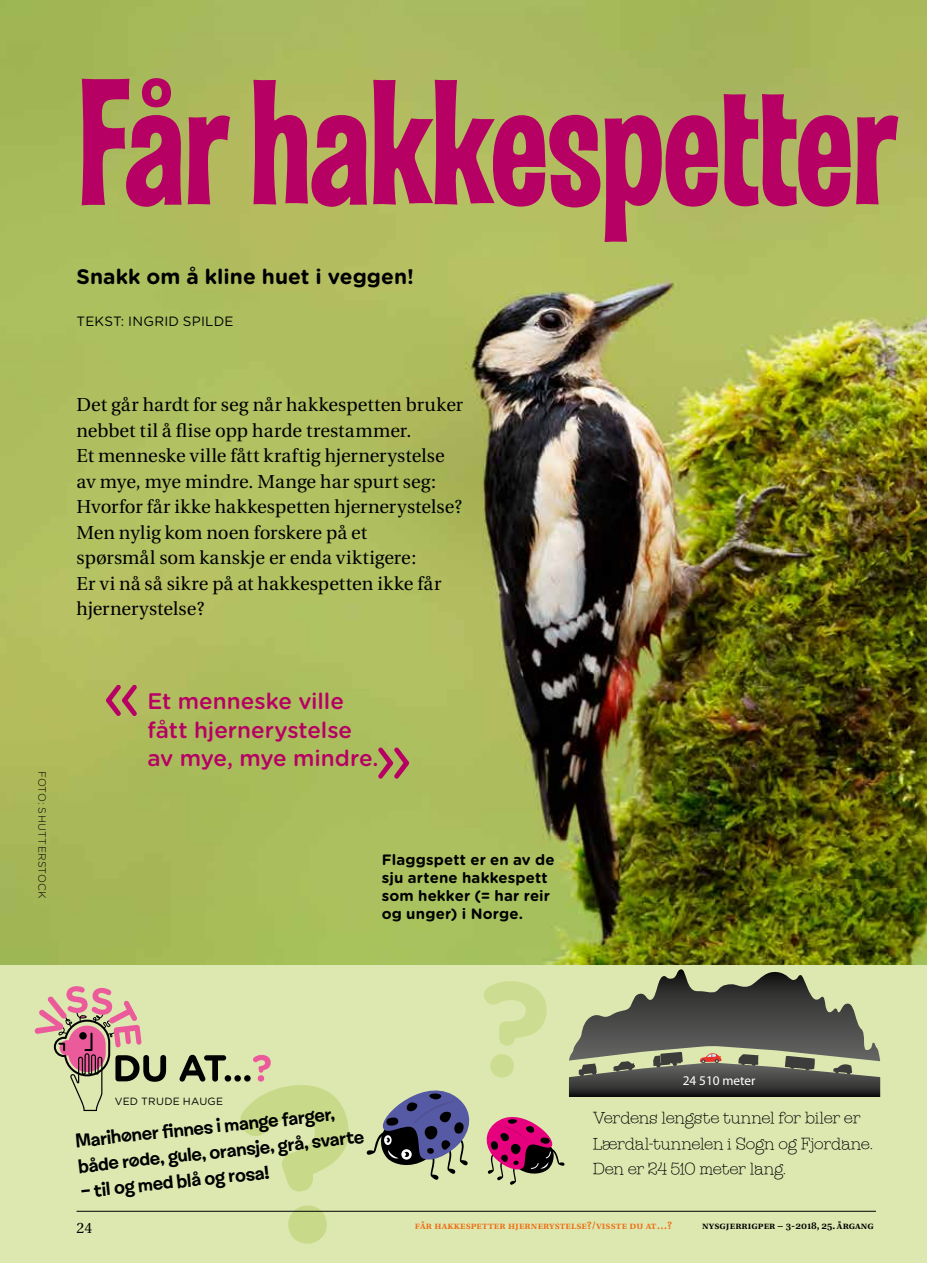
<style>
.page{position:relative;width:927px;height:1263px;background:#fff}
.page>*{position:absolute;margin:0;border:0;box-sizing:border-box;transform-origin:0 0}
.t1{font:182.4px "Las Vegas OT Jackpot";letter-spacing:-.01em;color:#b70064}
.t2{font:72px "Gotham Rounded";color:#b70064}
.t3{font:500 22.5px/28.5px "Gotham Rounded";color:#b70064}
.t4{font:700 21px "Gotham Rounded";color:#000}
.t5{font:18.75px/25.5px "Utopia";color:#000}
.t6{font:18.75px/25.5px "Shag Expert Mystery";letter-spacing:-.015em;color:#000}
.t7{font:18.75px/25.5px "Shag Expert Lounge";color:#000}
.t8{font:700 15px/18px "Gotham Rounded";letter-spacing:.01em;color:#000}
.t9{font:15px "Utopia";color:#000}
.t10{font:13.5px "Gotham Rounded";letter-spacing:.02em;color:#000}
.t11{font:13.35px "Myriad Pro";color:#fff}
.t12{font:10.5px "Utopia Semibold SC";letter-spacing:.015em;color:#ec7016}
.t13{font:10.5px "Utopia Semibold SC";letter-spacing:.015em;color:#000}
.t14{font:300 10.5px "Gotham Rounded";letter-spacing:.02em;color:#000}
.t15{font:10.5px "Gotham Rounded";letter-spacing:.025em;color:#000}
</style>
<div class="page">
<img style="left:0;top:0;width:927px;height:965px">
<div style="left:0;top:965px;width:927px;height:298px;background:#dde8b1"></div>
<svg style="left:484px;top:981px;width:63px;height:97px"></svg>
<svg style="left:367px;top:1090px;width:103px;height:90px"></svg>
<svg style="left:486px;top:1117px;width:78px;height:68px"></svg>
<svg style="left:569px;top:969px;width:311px;height:128px"></svg>
<svg style="left:179px;top:1055px;width:52px;height:26px"></svg>
<div style="left:234px;top:1075px;width:7px;height:6px;background:#020203;border-radius:3px"></div>
<svg style="left:240px;top:1055px;width:113px;height:189px"></svg>
<svg style="left:34px;top:986px;width:132px;height:125px"></svg>
<hr style="left:77px;top:1211px;width:799px;height:1px;background:#000">
<svg style="left:378px;top:747px;width:31px;height:32px"></svg>
<p class="t14" style="left:49px;top:770px;width:130px;rotate:90deg">FOTO: SHUTTERSTOCK</p>
<h1 class="t1" style="left:77px;top:43px;width:824px">Får hakkespetter</h1>
<p class="t4" style="left:77px;top:261px;width:339px">Snakk om å kline huet i veggen!</p>
<p class="t10" style="left:77px;top:312px;width:159px">TEKST: INGRID SPILDE</p>
<p class="t5" style="left:77px;top:392px;width:388px">Det går hardt for seg når hakkespetten bruker nebbet til å flise opp harde trestammer.<br>Et menneske ville fått kraftig hjernerystelse av mye, mye mindre. Mange har spurt seg:<br>Hvorfor får ikke hakkespetten hjernerystelse?<br>Men nylig kom noen forskere på et<br>spørsmål som kanskje er enda viktigere:<br>Er vi nå så sikre på at hakkespetten ikke får hjernerystelse?</p>
<h2 class="t2" style="left:102px;top:644px;width:41px">«</h2>
<p class="t3" style="left:147px;top:686px;width:233px">Et menneske ville fått hjernerystelse av mye, mye mindre.</p>
<p class="t8" style="left:382px;top:850px;width:174px">Flaggspett er en av de sju artene hakkespett som hekker (= har reir og unger) i Norge.</p>
<p class="t15" style="left:115px;top:1094px;width:110px">VED TRUDE HAUGE</p>
<p class="t7" style="left:75px;top:1128px;width:288px;rotate:-6deg">Marihøner fi nnes i mange farger, både røde, gule, oransje, grå, svarte</p>
<p class="t7" style="left:80px;top:1179px;width:190px;rotate:-6deg">– til og med blå og rosa!</p>
<p class="t11" style="left:683px;top:1073px;width:74px">24 510 meter</p>
<p class="t6" style="left:593px;top:1106px;width:282px">Verdens lengste tunnel for biler er<br>Lærdal-tunnelen i Sogn og Fjordane.<br>Den er 24 510 meter lang.</p>
<p class="t9" style="left:77px;top:1219px;width:17px">24</p>
<p class="t12" style="left:415px;top:1220px;width:259px">får hakkespetter hjernerystelse?/visste du at…?</p>
<p class="t13" style="left:702px;top:1220px;width:173px">nysgjerrigper – 3-2018, 25. årgang</p>
</div>
